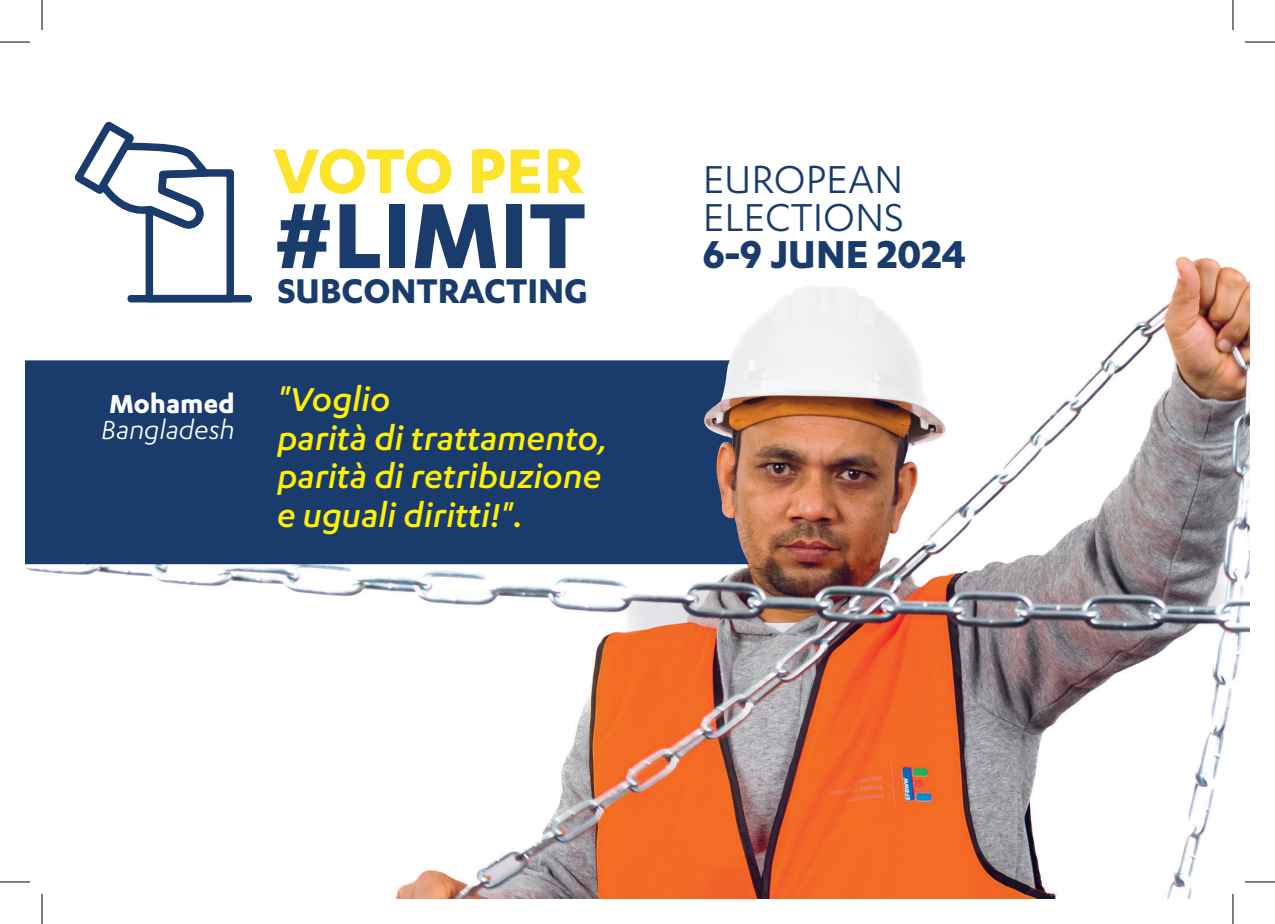
<style>
.page{position:relative;width:1275px;height:924px;background:#fff}
.page>*{position:absolute;margin:0;border:0;box-sizing:border-box;transform-origin:0 0}
.t1{font:700 107.4px "Karbon";color:#1a3c6c}
.t2{font:700 73.4px "Karbon";letter-spacing:-.02em;color:#fbe429}
.t3{font:45.2px/37.2px "Karbon";color:#1a3c6c}
.t4{font:700 39.8px "Karbon";color:#1a3c6c}
.t5{font:italic 500 38.4px/38.4px "Karbon";color:#fff101}
.t6{font:italic 30.2px/26.8px "Karbon";color:#fff}
.s1{font-weight:700;font-style:normal}
.s2{font-weight:700}
</style>
<div class="page">
<img style="left:25px;top:256px;width:1225px;height:642px">
<div style="left:25px;top:360px;width:724px;height:204px;background:#1a3c6c"></div>
<div style="left:127px;top:295px;width:125px;height:7px;background:#1a3c6c;border-radius:3px"></div>
<svg style="left:73px;top:121px;width:162px;height:182px"></svg>
<hr style="left:0;top:880px;width:30px;height:2px;background:#fff">
<hr style="left:1245px;top:880px;width:30px;height:2px;background:#fff">
<hr style="left:41px;top:893px;width:2px;height:30px;background:#fff">
<hr style="left:1231px;top:893px;width:3px;height:30px;background:#fff">
<hr style="left:0;top:42px;width:30px;height:1px;background:#000">
<hr style="left:1245px;top:42px;width:30px;height:1px;background:#000">
<hr style="left:0;top:881px;width:30px;height:1px;background:#000">
<hr style="left:1245px;top:881px;width:30px;height:1px;background:#000">
<hr style="left:42px;top:0;width:1px;height:30px;background:#000">
<hr style="left:42px;top:893px;width:1px;height:30px;background:#000">
<hr style="left:1232px;top:0;width:1px;height:30px;background:#000">
<hr style="left:1232px;top:893px;width:1px;height:30px;background:#000">
<p class="t6" style="left:101px;top:389px;width:135px"><span class="s1">Mohamed<br></span>Bangladesh</p>
<p class="t2" style="left:273px;top:129px;width:312px">VOTO PER</p>
<p class="t1" style="left:274px;top:174px;width:313px">#LIMIT</p>
<p class="t4" style="left:277px;top:268px;width:312px">SUBCONTRACTING</p>
<p class="t5" style="left:277px;top:379px;width:332px">"Voglio<br>parità di trattamento, parità di retribuzione e uguali diritti!".</p>
<p class="t3" style="left:703px;top:160px;width:265px">EUROPEAN<br>ELECTIONS<br><span class="s2">6-9 JUNE 2024</span></p>
</div>
